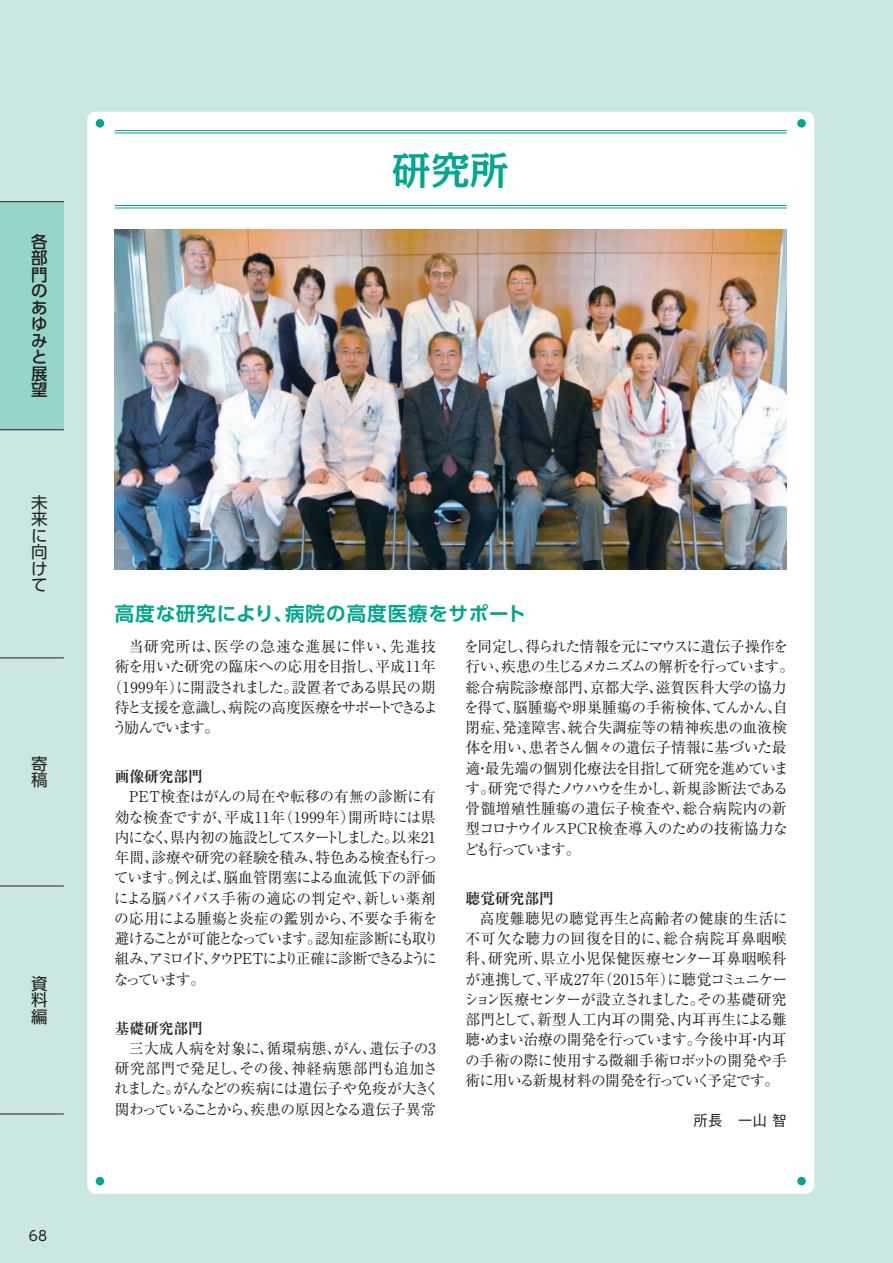
<style>
.page{position:relative;width:893px;height:1263px;background:#cae7e2}
.page>*{position:absolute;margin:0;border:0;box-sizing:border-box;transform-origin:0 0}
.t1{font:500 39px "Kakumin Pro";color:#00a78e}
.t2{font:700 19.5px "UD Shin Go Pro De";letter-spacing:.045em;color:#00a78e}
.t3{font:16.5px/16.5px "UD Shin Go Pro";color:#231f20;text-align:justify}
.t4{font:500 16.5px/16.5px "UD Shin Go Pro";color:#231f20;text-align:justify}
.t5{font:15px/20.2px "Ryumin Pro";letter-spacing:-.025em;color:#231f20}
.t6{font:15px "Ryumin Pro";letter-spacing:-.1em;color:#231f20}
.t7{font:15px "Ryumin Pro";letter-spacing:.045em;color:#231f20}
.t8{font:700 15px "Ryumin Pro";color:#231f20}
.t9{font:15px "Ryumin Pro";letter-spacing:-.12em;color:#231f20}
.t10{font:500 15px "Gothic BBB Pro";color:#231f20}
.t11{font:13.8px "UD Shin Go Pro";color:#231f20}
</style>
<div class="page">
<div style="left:87px;top:112px;width:727px;height:1082px;background:#fff;border-radius:9px"></div>
<div style="left:96px;top:119px;width:8px;height:9px;background:#00a78e;border-radius:50%"></div>
<div style="left:96px;top:1177px;width:8px;height:8px;background:#00a78e;border-radius:50%"></div>
<div style="left:797px;top:119px;width:9px;height:9px;background:#00a78e;border-radius:50%"></div>
<div style="left:797px;top:1177px;width:9px;height:8px;background:#00a78e;border-radius:50%"></div>
<hr style="left:115px;top:130px;width:672px;height:1px;background:#00a78e">
<hr style="left:115px;top:133px;width:672px;height:1px;background:#00a78e">
<hr style="left:115px;top:205px;width:672px;height:1px;background:#00a78e">
<hr style="left:115px;top:208px;width:672px;height:1px;background:#00a78e">
<img style="left:115px;top:229px;width:672px;height:340px">
<div style="left:0;top:202px;width:64px;height:228px;background:#97d5cb"></div>
<hr style="left:0;top:1114px;width:64px;height:1px;background:#231f20">
<hr style="left:0;top:886px;width:64px;height:1px;background:#231f20">
<hr style="left:0;top:658px;width:64px;height:1px;background:#231f20">
<hr style="left:0;top:429px;width:64px;height:1px;background:#231f20">
<hr style="left:0;top:201px;width:64px;height:1px;background:#231f20">
<p class="t4" style="left:31px;top:233px;width:18px">各部門のあゆみと展望</p>
<p class="t3" style="left:31px;top:494px;width:18px">未来に向けて</p>
<p class="t3" style="left:31px;top:755px;width:17px">寄稿</p>
<p class="t3" style="left:31px;top:975px;width:18px">資料編</p>
<p class="t11" style="left:29px;top:1225px;width:20px">68</p>
<h1 class="t1" style="left:392px;top:139px;width:118px">研究所</h1>
<h2 class="t2" style="left:115px;top:598px;width:413px">高度な研究により、病院の高度医療をサポート</h2>
<p class="t7" style="left:129px;top:635px;width:309px">当研究所は、医学の急速な進展に伴い、先進技</p>
<p class="t5" style="left:115px;top:655px;width:323px">術を用いた研究の臨床への応用を目指し、平成11年</p>
<p class="t5" style="left:107px;top:676px;width:330px">（1999年）に開設されました。設置者である県民の期</p>
<p class="t6" style="left:115px;top:695px;width:325px">待と支援を意識し、病院の高度医療をサポートできるよ</p>
<p class="t9" style="left:113px;top:716px;width:108px">う励んでいます。</p>
<p class="t8" style="left:115px;top:764px;width:90px">画像研究部門</p>
<p class="t5" style="left:114px;top:785px;width:326px;text-indent:15px">PET検査はがんの局在や転移の有無の診断に有効な検査ですが、平成11年（1999年）開所時には県内になく、県内初の施設としてスタートしました。以来21年間、診療や研究の経験を積み、特色ある検査も行っています。例えば、脳血管閉塞による血流低下の評価による脳バイパス手術の適応の判定や、新しい薬剤の応用による腫瘍と炎症の鑑別から、不要な手術を避けることが可能となっています。認知症診断にも取り組み、アミロイド、タウPETにより正確に診断できるようになっています。</p>
<p class="t8" style="left:115px;top:1016px;width:90px">基礎研究部門</p>
<p class="t5" style="left:114px;top:1037px;width:326px;text-indent:15px">三大成人病を対象に、循環病態、がん、遺伝子の3研究部門で発足し、その後、神経病態部門も追加されました。がんなどの疾病には遺伝子や免疫が大きく関わっていることから、疾患の原因となる遺伝子異常</p>
<p class="t5" style="left:464px;top:635px;width:332px">を同定し、得られた情報を元にマウスに遺伝子操作を行い、疾患の生じるメカニズムの解析を行っています。総合病院診療部門、京都大学、滋賀医科大学の協力を得て、脳腫瘍や卵巣腫瘍の手術検体、てんかん、自閉症、発達障害、統合失調症等の精神疾患の血液検体を用い、患者さん個々の遺伝子情報に基づいた最適・最先端の個別化療法を目指して研究を進めています。研究で得たノウハウを生かし、新規診断法である骨髄増殖性腫瘍の遺伝子検査や、総合病院内の新型コロナウイルスPCR検査導入のための技術協力なども行っています。</p>
<p class="t8" style="left:466px;top:886px;width:90px">聴覚研究部門</p>
<p class="t5" style="left:464px;top:907px;width:325px;text-align:justify;text-indent:16px">高度難聴児の聴覚再生と高齢者の健康的生活に不可欠な聴力の回復を目的に、総合病院耳鼻咽喉科、研究所、県立小児保健医療センター耳鼻咽喉科が連携して、平成27年（2015年）に聴覚コミュニケーション医療センターが設立されました。その基礎研究部門として、新型人工内耳の開発、内耳再生による難聴・めまい治療の開発を行っています。今後中耳・内耳の手術の際に使用する微細手術ロボットの開発や手術に用いる新規材料の開発を行っていく予定です。</p>
<p class="t10" style="left:694px;top:1108px;width:95px">所長　一山 智</p>
</div>
